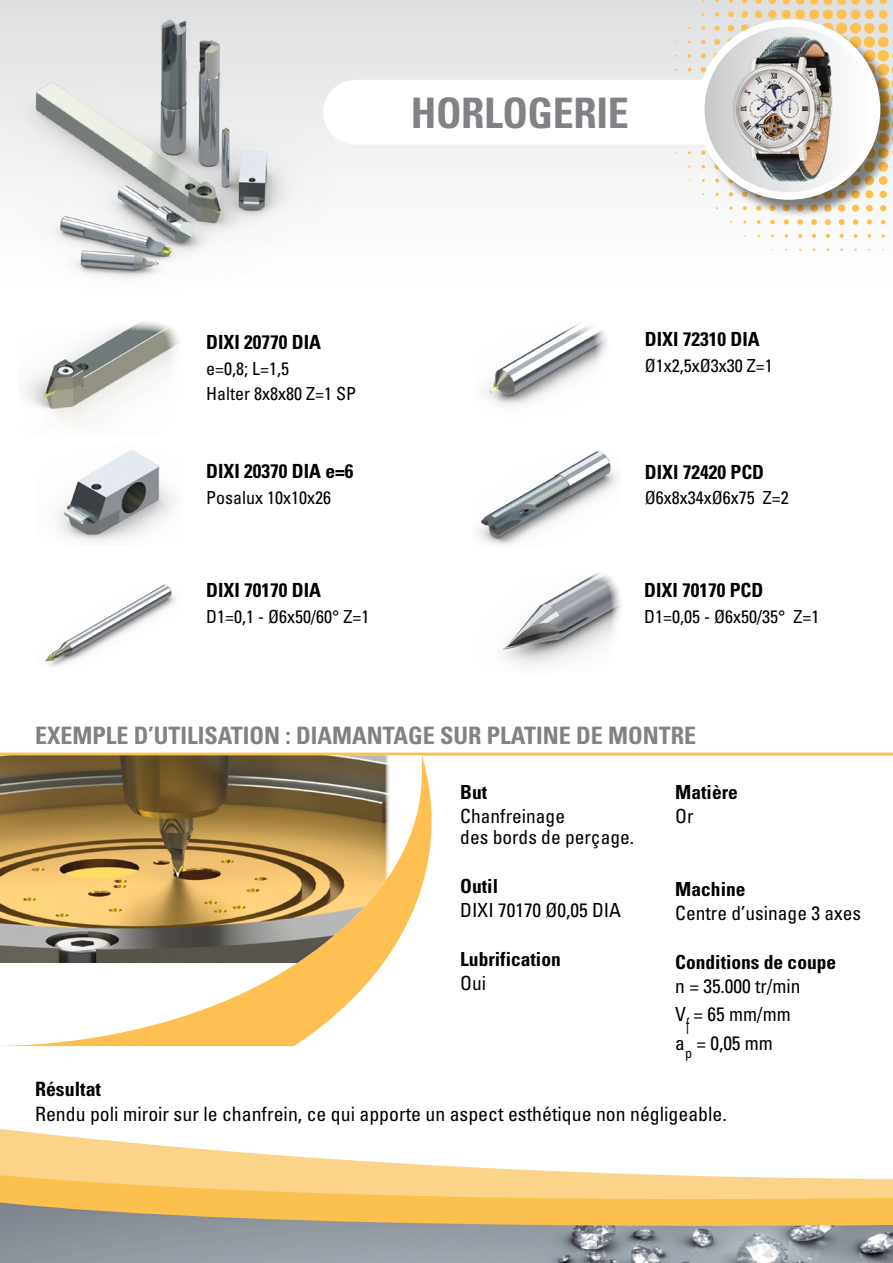
<style>
.page{position:relative;width:893px;height:1263px;background:#fff}
.page>*{position:absolute;margin:0;border:0;box-sizing:border-box;transform-origin:0 0}
.t1{font:700 condensed 42px "Univers";letter-spacing:-.01em;color:#808285}
.t2{font:700 condensed 24px "Univers";color:#808285}
.t3{font:condensed 22.65px "Univers";color:#000;scale:.5 1}
.t4{font:condensed 19.8px "Univers";color:#000}
.t5{font:700 condensed 19.8px "Univers";color:#000}
.t6{font:700 condensed 19.5px "Univers";color:#000}
.t7{font:condensed 19.5px/21px "Univers";color:#000}
.t8{font:condensed 18px/25.5px "Univers";color:#000}
</style>
<div class="page">
<svg style="left:332px;top:0;width:561px;height:251px"></svg>
<svg style="left:729px;top:0;width:4px;height:3px"></svg>
<svg style="left:742px;top:0;width:5px;height:3px"></svg>
<svg style="left:755px;top:0;width:7px;height:4px"></svg>
<svg style="left:769px;top:0;width:7px;height:4px"></svg>
<svg style="left:782px;top:0;width:8px;height:4px"></svg>
<svg style="left:796px;top:0;width:8px;height:5px"></svg>
<svg style="left:810px;top:0;width:63px;height:5px"></svg>
<svg style="left:880px;top:0;width:7px;height:4px"></svg>
<svg style="left:715px;top:12px;width:4px;height:4px"></svg>
<svg style="left:728px;top:12px;width:6px;height:5px"></svg>
<div style="left:741px;top:11px;width:7px;height:7px;background:#fec050;border-radius:50%"></div>
<div style="left:755px;top:11px;width:7px;height:7px;background:#fec050;border-radius:50%"></div>
<div style="left:768px;top:10px;width:9px;height:9px;background:#fec050;border-radius:50%"></div>
<div style="left:782px;top:10px;width:9px;height:9px;background:#fec050;border-radius:50%"></div>
<div style="left:795px;top:9px;width:10px;height:10px;background:#fec050;border-radius:50%"></div>
<div style="left:809px;top:9px;width:10px;height:10px;background:#fec050;border-radius:50%"></div>
<div style="left:823px;top:9px;width:10px;height:10px;background:#fec050;border-radius:50%"></div>
<div style="left:837px;top:9px;width:10px;height:10px;background:#fec050;border-radius:50%"></div>
<div style="left:851px;top:9px;width:9px;height:10px;background:#fec050;border-radius:50%"></div>
<div style="left:865px;top:10px;width:9px;height:9px;background:#fec050;border-radius:50%"></div>
<div style="left:879px;top:10px;width:8px;height:9px;background:#fec050;border-radius:50%"></div>
<svg style="left:688px;top:54px;width:3px;height:4px"></svg>
<svg style="left:687px;top:68px;width:4px;height:4px"></svg>
<svg style="left:757px;top:220px;width:3px;height:4px"></svg>
<svg style="left:770px;top:220px;width:5px;height:4px"></svg>
<svg style="left:784px;top:219px;width:5px;height:6px"></svg>
<svg style="left:797px;top:219px;width:6px;height:6px"></svg>
<svg style="left:811px;top:219px;width:6px;height:6px"></svg>
<svg style="left:825px;top:219px;width:6px;height:6px"></svg>
<svg style="left:839px;top:219px;width:6px;height:6px"></svg>
<svg style="left:853px;top:219px;width:5px;height:6px"></svg>
<svg style="left:867px;top:219px;width:5px;height:6px"></svg>
<svg style="left:881px;top:220px;width:4px;height:4px"></svg>
<svg style="left:785px;top:234px;width:3px;height:4px"></svg>
<svg style="left:798px;top:234px;width:4px;height:4px"></svg>
<svg style="left:812px;top:234px;width:4px;height:4px"></svg>
<svg style="left:826px;top:234px;width:4px;height:4px"></svg>
<svg style="left:840px;top:234px;width:4px;height:4px"></svg>
<svg style="left:853px;top:234px;width:4px;height:4px"></svg>
<svg style="left:868px;top:234px;width:3px;height:4px"></svg>
<hr style="left:0;top:753px;width:893px;height:3px;background:#fec050">
<img style="left:0;top:0;width:332px;height:278px">
<svg style="left:0;top:1129px;width:893px;height:73px"></svg>
<img style="left:0;top:1202px;width:893px;height:61px">
<div style="left:323px;top:80px;width:478px;height:65px;background:#fff;border-radius:32px"></div>
<div style="left:700px;top:22px;width:193px;height:197px;background:#000;opacity:.5"></div>
<svg style="left:700px;top:23px;width:177px;height:174px"></svg>
<img style="left:701px;top:29px;width:148px;height:159px">
<div style="left:697px;top:19px;width:183px;height:181px;border:8px solid #fff;border-radius:50%"></div>
<svg style="left:422px;top:755px;width:10px;height:131px"></svg>
<svg style="left:2px;top:755px;width:420px;height:291px"></svg>
<img style="left:0;top:755px;width:390px;height:208px">
<img style="left:25px;top:321px;width:154px;height:100px">
<img style="left:58px;top:450px;width:115px;height:91px">
<img style="left:45px;top:584px;width:131px;height:83px">
<img style="left:486px;top:323px;width:121px;height:82px">
<img style="left:478px;top:451px;width:140px;height:94px">
<img style="left:502px;top:572px;width:119px;height:94px">
<h1 class="t1" style="left:411px;top:87px;width:219px">HORLOGERIE</h1>
<p class="t6" style="left:206px;top:330px;width:116px">DIXI 20770 DIA</p>
<p class="t8" style="left:206px;top:355px;width:151px">e=0,8; L=1,5<br>Halter 8x8x80 Z=1 SP</p>
<p class="t6" style="left:206px;top:459px;width:149px">DIXI 20370 DIA e=6</p>
<p class="t8" style="left:206px;top:484px;width:126px">Posalux 10x10x26</p>
<p class="t6" style="left:206px;top:578px;width:116px">DIXI 70170 DIA</p>
<p class="t8" style="left:206px;top:603px;width:165px">D1=0,1 - Ø6x50/60° Z=1</p>
<p class="t6" style="left:645px;top:327px;width:116px">DIXI 72310 DIA</p>
<p class="t8" style="left:645px;top:352px;width:129px">Ø1x2,5xØ3x30 Z=1</p>
<p class="t6" style="left:645px;top:460px;width:121px">DIXI 72420 PCD</p>
<p class="t8" style="left:645px;top:485px;width:145px">Ø6x8x34xØ6x75 Z=2</p>
<p class="t6" style="left:644px;top:578px;width:121px">DIXI 70170 PCD</p>
<p class="t8" style="left:644px;top:603px;width:177px">D1=0,05 - Ø6x50/35° Z=1</p>
<p class="t2" style="left:35px;top:721px;width:663px">EXEMPLE D’UTILISATION : DIAMANTAGE SUR PLATINE DE MONTRE</p>
<p class="t6" style="left:460px;top:780px;width:29px">But</p>
<p class="t7" style="left:460px;top:805px;width:175px">Chanfreinage<br>des bords de perçage.</p>
<p class="t6" style="left:460px;top:874px;width:39px">Outil</p>
<p class="t7" style="left:460px;top:899px;width:162px">DIXI 70170 Ø0,05 DIA</p>
<p class="t6" style="left:460px;top:947px;width:102px">Lubrification</p>
<p class="t7" style="left:460px;top:972px;width:27px">Oui</p>
<p class="t6" style="left:675px;top:780px;width:64px">Matière</p>
<p class="t7" style="left:675px;top:805px;width:20px">Or</p>
<p class="t6" style="left:675px;top:877px;width:72px">Machine</p>
<p class="t7" style="left:675px;top:903px;width:187px">Centre d’usinage 3 axes</p>
<p class="t6" style="left:675px;top:950px;width:162px">Conditions de coupe</p>
<p class="t7" style="left:675px;top:971px;width:127px;line-height:28.5px">n = 35.000 tr/min<br>V = 65 mm/mm</p>
<p class="t3" style="left:686px;top:1012px;width:8px">f</p>
<p class="t7" style="left:675px;top:1032px;width:99px">a<sub>p</sub> = 0,05 mm</p>
<p class="t5" style="left:35px;top:1077px;width:68px">Résultat</p>
<p class="t4" style="left:35px;top:1101px;width:693px">Rendu poli miroir sur le chanfrein, ce qui apporte un aspect esthétique non négligeable.</p>
</div>
